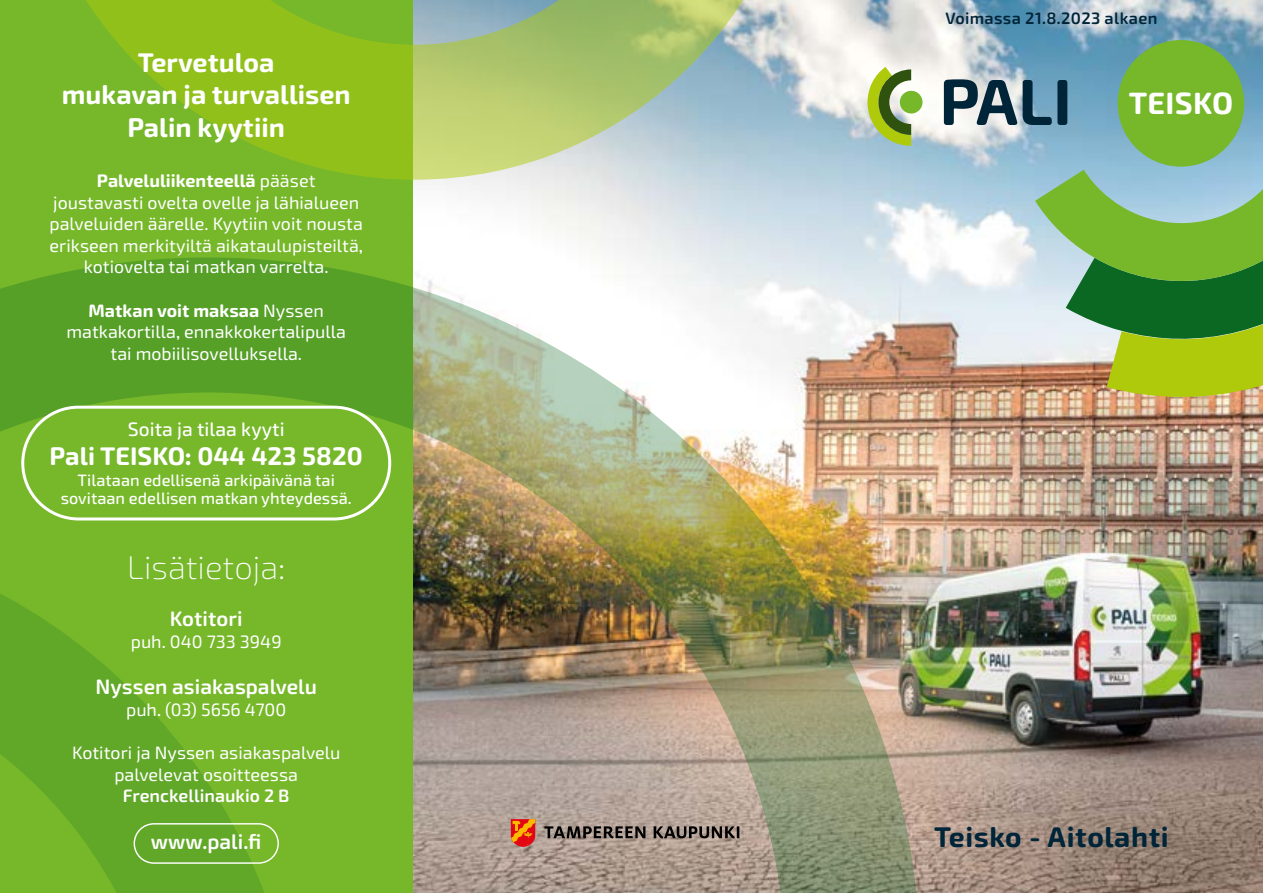
<style>
.page{position:relative;width:1263px;height:893px;background:#fff}
.page>*{position:absolute;margin:0;border:0;box-sizing:border-box;transform-origin:0 0}
.t1{font:200 33px "Exo Soft";color:#fff}
.t2{font:700 30.9px "Exo Soft";letter-spacing:.01em;color:#fff}
.t3{font:700 28.5px "Exo Soft";letter-spacing:.02em;color:#002539}
.t4{font:700 27px "Exo Soft";color:#fff}
.t5{font:700 25.5px "Exo Soft";color:#fff}
.t6{font:600 21px "Exo Soft";color:#fff}
.t7{font:500 19.5px "Exo Soft";color:#fff}
.t8{font:18px "Exo Soft";color:#fff}
.t9{font:700 18px "Exo Soft";color:#fff}
.t10{font:600 18px "Exo Soft";color:#fff}
.t11{font:500 16.5px "Exo Soft";color:#fff}
.t12{font:600 16.5px "Exo Soft";letter-spacing:.02em;color:#002539}
.s1{font-weight:400}
</style>
<div class="page">
<img style="left:412px;top:0;width:851px;height:893px">
<div style="left:0;top:0;width:412px;height:893px;background:#76b82a"></div>
<img style="left:0;top:257px;width:920px;height:636px">
<svg style="left:0;top:527px;width:302px;height:366px"></svg>
<svg style="left:86px;top:0;width:719px;height:180px"></svg>
<svg style="left:1035px;top:135px;width:228px;height:266px;background:#85b16b"></svg>
<div style="left:1117px;top:40px;width:127px;height:127px;background:#76b82a;border-radius:50%"></div>
<svg style="left:944px;top:79px;width:123px;height:46px;background:#5e7a89"></svg>
<svg style="left:867px;top:67px;width:44px;height:79px;background:#9bb163"></svg>
<div style="left:900px;top:91px;width:22px;height:23px;background:#76b82a;border-radius:50%"></div>
<svg style="left:511px;top:819px;width:24px;height:28px"></svg>
<svg style="left:544px;top:826px;width:195px;height:12px;background:#605751"></svg>
<div style="left:21px;top:406px;width:370px;height:114px;border:3px solid #fff;border-radius:56px"></div>
<div style="left:134px;top:823px;width:145px;height:41px;border:1px solid #fff;border-radius:20px"></div>
<p class="t4" style="left:138px;top:46px;width:138px">Tervetuloa</p>
<p class="t4" style="left:62px;top:79px;width:291px">mukavan ja turvallisen</p>
<p class="t4" style="left:127px;top:111px;width:159px">Palin kyytiin</p>
<p class="t9" style="left:97px;top:170px;width:220px">Palveluliikenteellä <span class="s1">pääset</span></p>
<p class="t8" style="left:53px;top:192px;width:307px">joustavasti ovelta ovelle ja lähialueen</p>
<p class="t8" style="left:49px;top:213px;width:315px">palveluiden äärelle. Kyytiin voit nousta</p>
<p class="t8" style="left:50px;top:235px;width:315px">erikseen merkityiltä aikataulupisteiltä,</p>
<p class="t8" style="left:84px;top:257px;width:246px">kotiovelta tai matkan varrelta.</p>
<p class="t9" style="left:89px;top:300px;width:237px">Matkan voit maksaa <span class="s1">Nyssen</span></p>
<p class="t8" style="left:66px;top:321px;width:281px">matkakortilla, ennakkokertalipulla</p>
<p class="t8" style="left:110px;top:343px;width:193px">tai mobiilisovelluksella.</p>
<p class="t7" style="left:128px;top:418px;width:158px">Soita ja tilaa kyyti</p>
<p class="t5" style="left:50px;top:441px;width:315px">Pali TEISKO: 044 423 5820</p>
<p class="t11" style="left:78px;top:470px;width:259px">Tilataan edellisenä arkipäivänä tai</p>
<p class="t11" style="left:61px;top:488px;width:292px">sovitaan edellisen matkan yhteydessä.</p>
<p class="t1" style="left:127px;top:549px;width:160px">Lisätietoja:</p>
<p class="t6" style="left:170px;top:606px;width:74px">Kotitori</p>
<p class="t8" style="left:131px;top:631px;width:152px">puh. 040 733 3949</p>
<p class="t6" style="left:95px;top:675px;width:223px">Nyssen asiakaspalvelu</p>
<p class="t8" style="left:126px;top:699px;width:162px">puh. (03) 5656 4700</p>
<p class="t8" style="left:72px;top:742px;width:270px">Kotitori ja Nyssen asiakaspalvelu</p>
<p class="t8" style="left:114px;top:764px;width:185px">palvelevat osoitteessa</p>
<p class="t10" style="left:123px;top:785px;width:168px">Frenckellinaukio 2 B</p>
<p class="t6" style="left:151px;top:829px;width:112px">www.pali.fi</p>
<p class="t12" style="left:945px;top:9px;width:214px">Voimassa 21.8.2023 alkaen</p>
<p class="t2" style="left:1129px;top:85px;width:106px">TEISKO</p>
<p class="t3" style="left:934px;top:820px;width:236px">Teisko - Aitolahti</p>
</div>
